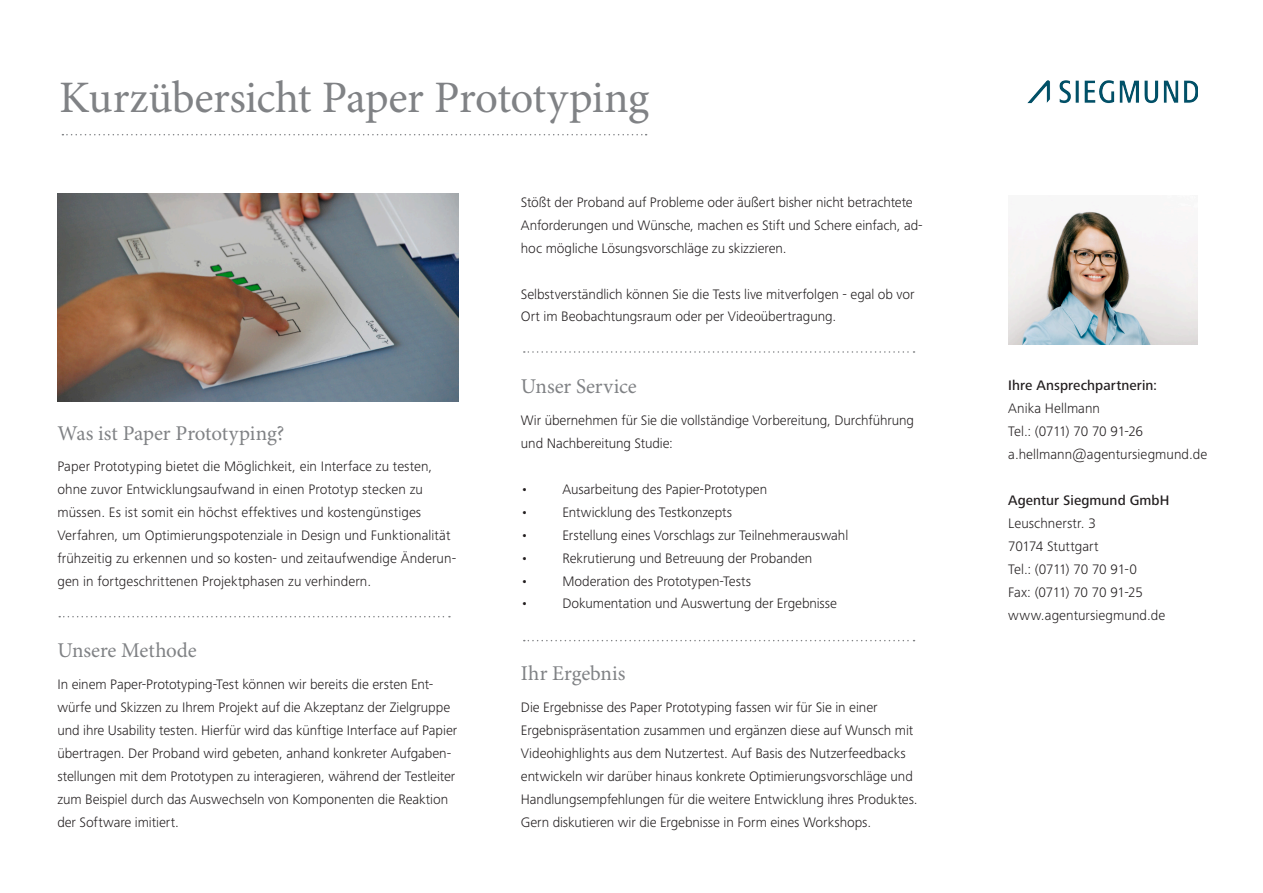
<style>
.page{position:relative;width:1263px;height:893px;background:#fff}
.page>*{position:absolute;margin:0;border:0;box-sizing:border-box;transform-origin:0 0}
.t1{font:45px "Minion Pro";letter-spacing:-.01em;color:#808285}
.t2{font:21px "Minion Pro";letter-spacing:-.005em;color:#808285}
.t3{font:300 14.25px/23px "Frutiger Next LTW1 G";letter-spacing:-.005em;color:#231f20}
.t4{font:500 14.25px "Frutiger Next LTW1 G";letter-spacing:.005em;color:#231f20}
</style>
<div class="page">
<img style="left:57px;top:193px;width:402px;height:209px">
<svg style="left:59px;top:616px;width:391px;height:1px"></svg>
<svg style="left:524px;top:351px;width:390px;height:2px"></svg>
<svg style="left:524px;top:640px;width:390px;height:1px"></svg>
<svg style="left:62px;top:134px;width:585px;height:1px"></svg>
<img style="left:1008px;top:196px;width:189px;height:148px">
<img style="left:1027px;top:80px;width:171px;height:23px">
<h1 class="t1" style="left:59px;top:71px;width:591px">Kurzübersicht Paper Prototyping</h1>
<h2 class="t2" style="left:57px;top:421px;width:228px">Was ist Paper Prototyping?</h2>
<p class="t3" style="left:57px;top:454px;width:400px">Paper Prototyping bietet die Möglichkeit, ein Interface zu testen, ohne zuvor Entwicklungsaufwand in einen Prototyp stecken zu müssen. Es ist somit ein höchst effektives und kostengünstiges Verfahren, um Optimierungspotenziale in Design und Funktionalität frühzeitig zu erkennen und so kosten- und zeitaufwendige Änderun&shy;gen in fortgeschrittenen Projektphasen zu verhindern.</p>
<h2 class="t2" style="left:57px;top:637px;width:141px">Unsere Methode</h2>
<p class="t3" style="left:57px;top:673px;width:401px">In einem Paper-Prototyping-Test können wir bereits die ersten Ent&shy;würfe und Skizzen zu Ihrem Projekt auf die Akzeptanz der Zielgruppe und ihre Usability testen. Hierfür wird das künftige Interface auf Papier übertragen. Der Proband wird gebeten, anhand konkreter Aufgaben&shy;stellungen mit dem Prototypen zu interagieren, während der Testleiter zum Beispiel durch das Auswechseln von Komponenten die Reaktion der Software imitiert.</p>
<p class="t3" style="left:521px;top:190px;width:403px">Stößt der Proband auf Probleme oder äußert bisher nicht betrachtete<br>Anforderungen und Wünsche, machen es Stift und Schere einfach, ad&shy;hoc mögliche Lösungsvorschläge zu skizzieren.</p>
<p class="t3" style="left:521px;top:282px;width:395px">Selbstverständlich können Sie die Tests live mitverfolgen - egal ob vor<br>Ort im Beobachtungsraum oder per Videoübertragung.</p>
<h2 class="t2" style="left:521px;top:373px;width:117px">Unser Service</h2>
<p class="t3" style="left:521px;top:409px;width:395px">Wir übernehmen für Sie die vollständige Vorbereitung, Durchführung und Nachbereitung Studie:</p>
<p class="t3" style="left:521px;top:477px;width:248px">• Ausarbeitung des Papier-Prototypen</p>
<p class="t3" style="left:521px;top:500px;width:213px">• Entwicklung des Testkonzepts</p>
<p class="t3" style="left:521px;top:523px;width:329px">• Erstellung eines Vorschlags zur Teilnehmerauswahl</p>
<p class="t3" style="left:521px;top:546px;width:293px">• Rekrutierung und Betreuung der Probanden</p>
<p class="t3" style="left:521px;top:569px;width:232px">• Moderation des Prototypen-Tests</p>
<p class="t3" style="left:521px;top:592px;width:318px">• Dokumentation und Auswertung der Ergebnisse</p>
<h2 class="t2" style="left:521px;top:660px;width:106px">Ihr Ergebnis</h2>
<p class="t3" style="left:521px;top:696px;width:398px">Die Ergebnisse des Paper Prototyping fassen wir für Sie in einer Ergebnispräsentation zusammen und ergänzen diese auf Wunsch mit Videohighlights aus dem Nutzertest. Auf Basis des Nutzerfeedbacks entwickeln wir darüber hinaus konkrete Optimierungsvorschläge und Handlungsempfehlungen für die weitere Entwicklung ihres Produktes.<br>Gern diskutieren wir die Ergebnisse in Form eines Workshops.</p>
<p class="t4" style="left:1008px;top:377px;width:150px">Ihre Ansprechpartnerin:</p>
<p class="t3" style="left:1008px;top:397px;width:200px">Anika Hellmann<br>Tel.: (0711) 70 70 91-26 a.hellmann@agentursiegmund.de</p>
<p class="t4" style="left:1008px;top:492px;width:163px">Agentur Siegmund GmbH</p>
<p class="t3" style="left:1008px;top:512px;width:158px">Leuschnerstr. 3<br>70174 Stuttgart<br>Tel.: (0711) 70 70 91-0<br>Fax: (0711) 70 70 91-25 www.agentursiegmund.de</p>
</div>
